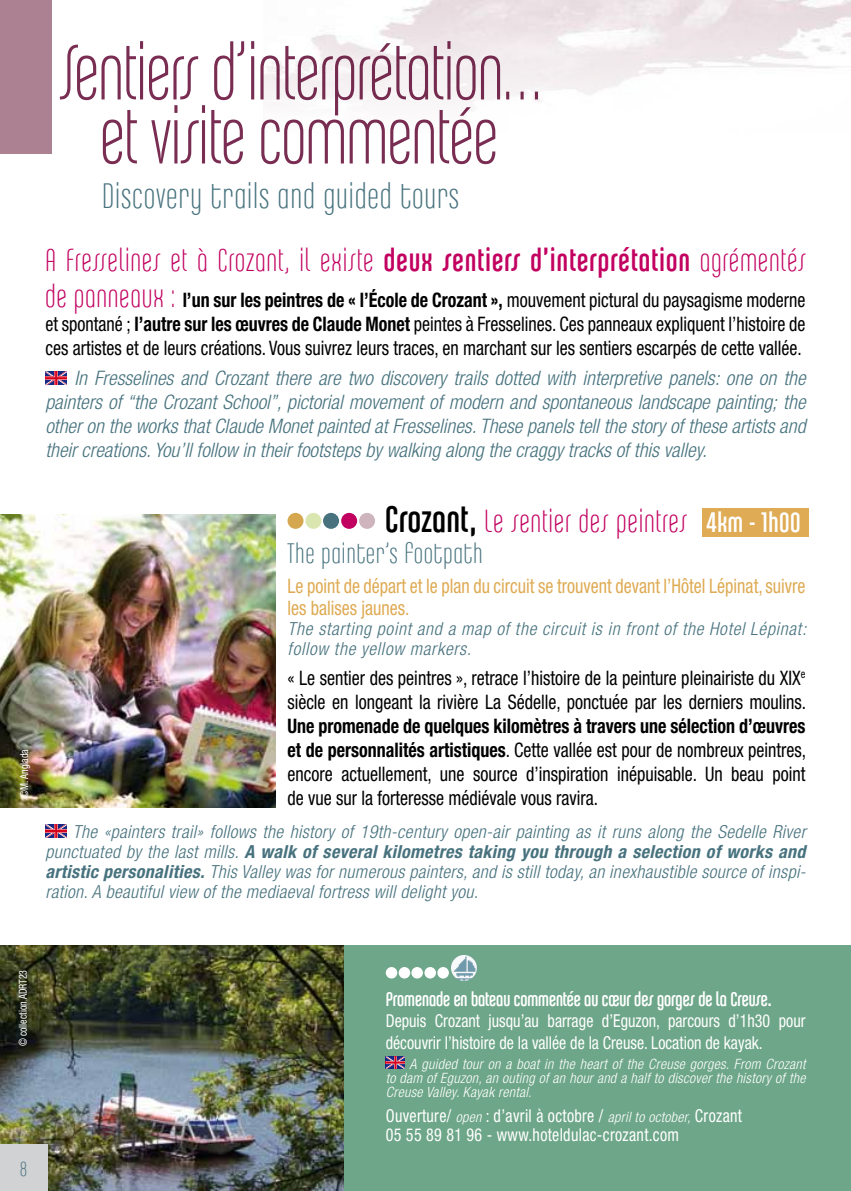
<style>
.page{position:relative;width:851px;height:1191px;background:#fff}
.page>*{position:absolute;margin:0;border:0;box-sizing:border-box;transform-origin:0 0}
.t1{font:84px/64px "Chalet Comprime Milan Seventy";color:#792d52;text-align:center}
.t2{font:37.6px "Chalet Comprime Milan Eighty";letter-spacing:.04em;color:#47727e}
.t3{font:34px "Chalet Comprime Milan Seventy";letter-spacing:.04em;color:#c20060}
.t4{font:30px "Chalet Comprime Milan Eighty";letter-spacing:.04em;color:#47727e}
.t5{font:22px "Chalet Comprime Milan Eighty";color:#47727e}
.t6{font:21.4px "Chalet Comprime Cologne Seventy";color:#fff}
.t7{font:condensed 20px/24px "Helvetica Neue";color:#000;text-align:justify;scale:.9 1}
.t8{font:italic 300 condensed 20px/24px "Helvetica Neue";color:#47727e;text-align:justify}
.t9{font:condensed 20px/22px "Helvetica Neue";color:#dfab54;scale:.9 1}
.t10{font:italic 300 condensed 18px/20px "Helvetica Neue";letter-spacing:.04em;color:#47727e}
.t11{font:condensed 17.8px/21.4px "Helvetica Neue";color:#fff;scale:.9 1}
.t12{font:condensed 17.8px/19.6px "Helvetica Neue";letter-spacing:.02em;color:#fff;scale:.9 1}
.t13{font:italic 300 condensed 14.2px/14.2px "Helvetica Neue";letter-spacing:.02em;color:#fff;text-align:justify}
.t14{font:condensed 11px "Helvetica Neue";color:#fff;scale:.9 1}
.s1{font-family:"Chalet Comprime Cologne Seventy"}
.s2{font-family:"Chalet Comprime Milan Seventy";font-stretch:normal;font-size:34px;color:#c20060}
.s3{font-weight:700}
.s4{font-family:"Chalet Comprime Cologne Seventy";font-size:40px;color:#000}
.s5{font-family:"Chalet Comprime Cologne Seventy";font-size:30px;color:#fff}
.s6{font-size:23.2px}
.s7{font-weight:300;font-style:italic;font-size:14.2px}
</style>
<div class="page">
<img style="left:0;top:945px;width:344px;height:246px">
<div style="left:0;top:1145px;width:48px;height:46px;background:#d1d2d4"></div>
<div style="left:344px;top:945px;width:506px;height:246px;background:#6da688"></div>
<img style="left:0;top:514px;width:275px;height:293px">
<svg style="left:45px;top:371px;width:22px;height:14px"></svg>
<div style="left:702px;top:508px;width:106px;height:28px;background:#dfab54"></div>
<div style="left:287px;top:513px;width:16px;height:16px;background:#d5a84f;border-radius:50%"></div>
<div style="left:341px;top:513px;width:16px;height:16px;background:#c20060;border-radius:50%"></div>
<div style="left:305px;top:513px;width:16px;height:16px;background:#dae6b0;border-radius:50%"></div>
<div style="left:359px;top:513px;width:16px;height:16px;background:#cdb4bd;border-radius:50%"></div>
<div style="left:323px;top:513px;width:16px;height:16px;background:#47727e;border-radius:50%"></div>
<div style="left:0;top:0;width:51px;height:153px;background:#ac8192"></div>
<div style="left:386px;top:967px;width:11px;height:11px;background:#fff;border-radius:50%"></div>
<div style="left:424px;top:967px;width:12px;height:11px;background:#fff;border-radius:50%"></div>
<div style="left:398px;top:967px;width:12px;height:11px;background:#fff;border-radius:50%"></div>
<div style="left:437px;top:967px;width:12px;height:11px;background:#fff;border-radius:50%"></div>
<div style="left:411px;top:967px;width:12px;height:11px;background:#fff;border-radius:50%"></div>
<img style="left:451px;top:955px;width:26px;height:26px;border-radius:13px">
<svg style="left:386px;top:1056px;width:19px;height:12px"></svg>
<svg style="left:45px;top:824px;width:22px;height:14px"></svg>
<h1 class="t1" style="left:60px;top:39px;width:482px">Sentiers d’interprétation… et visite commentée</h1>
<h2 class="t2" style="left:102px;top:175px;width:358px">Discovery trails and guided tours</h2>
<h3 class="t3" style="left:45px;top:242px;width:761px">A Fresselines et à Crozant, il existe <span class="s1">deux sentiers d’interprétation</span> agrémentés</h3>
<p class="t7" style="left:45px;top:288px;width:846px"><span class="s2">de panneaux :</span> <span class="s3">l’un sur les peintres de « l’École de Crozant »,</span> mouvement pictural du paysagisme moderne et spontané ; <span class="s3">l’autre sur les œuvres de Claude Monet</span> peintes à Fresselines. Ces panneaux expliquent l’histoire de ces artistes et de leurs créations. Vous suivrez leurs traces, en marchant sur les sentiers escarpés de cette vallée.</p>
<p class="t8" style="left:45px;top:366px;width:761px;text-indent:29px">In Fresselines and Crozant there are two discovery trails dotted with interpretive panels: one on the painters of “the Crozant School”, pictorial movement of modern and spontaneous landscape painting; the other on the works that Claude Monet painted at Fresselines. These panels tell the story of these artists and their creations. You’ll follow in their footsteps by walking along the craggy tracks of this valley.</p>
<p class="t14" style="left:18px;top:798px;width:55px;rotate:-90deg">©M. Anglada</p>
<h3 class="t3" style="left:385px;top:502px;width:417px"><span class="s4">Crozant,</span> Le sentier des peintres <span class="s5">4km - 1h00</span></h3>
<h3 class="t4" style="left:287px;top:537px;width:196px">The painter’s footpath</h3>
<p class="t9" style="left:287px;top:575px;width:577px">Le point de départ et le plan du circuit se trouvent devant l’Hôtel Lépinat, suivre les balises jaunes.</p>
<p class="t10" style="left:287px;top:618px;width:520px">The starting point and a map of the circuit is in front of the Hotel Lépinat: follow the yellow markers.</p>
<p class="t7" style="left:287px;top:665px;width:578px">« Le sentier des peintres », retrace l’histoire de la peinture pleinairiste du XIX<sup>e </sup>siècle en longeant la rivière La Sédelle, ponctuée par les derniers moulins.</p>
<p class="t7" style="left:287px;top:713px;width:578px"><span class="s3">Une promenade de quelques kilomètres à travers une sélection d’œuvres et de personnalités artistiques</span>. Cette vallée est pour de nombreux peintres, encore actuellement, une source d’inspiration inépuisable. Un beau point de vue sur la forteresse médiévale vous ravira.</p>
<p class="t10" style="left:45px;top:821px;width:761px;text-align:justify;text-indent:27px">The «painters trail» follows the history of 19th-century open-air painting as it runs along the Sedelle River punctuated by the last mills. <span class="s3">A walk of several kilometres taking you through a selection of works and artistic personalities.</span> This Valley was for numerous painters, and is still today, an inexhaustible source of inspi&shy;ration. A beautiful view of the mediaeval fortress will delight you.</p>
<p class="t14" style="left:17px;top:1046px;width:87px;rotate:-90deg">© collection ADRT23</p>
<p class="t5" style="left:20px;top:1157px;width:8px">8</p>
<p class="t6" style="left:386px;top:987px;width:387px">Promenade en bateau commentée au cœur des gorges de la Creuse<span class="s6">.</span></p>
<p class="t11" style="left:386px;top:1010px;width:468px">Depuis Crozant jusqu’au barrage d’Eguzon, parcours d’1h30 pour découvrir l’histoire de la vallée de la Creuse. Location de kayak.</p>
<p class="t13" style="left:385px;top:1056px;width:421px;text-indent:24px">A guided tour on a boat in the heart of the Creuse gorges. From Crozant to dam of Eguzon, an outing of an hour and a half to discover the history of the Creuse Valley. Kayak rental.</p>
<p class="t12" style="left:386px;top:1105px;width:397px">Ouverture/ <span class="s7">open</span> : d’avril à octobre / <span class="s7">april to october,</span> Crozant<br>05 55 89 81 96 - www.hoteldulac-crozant.com</p>
</div>
